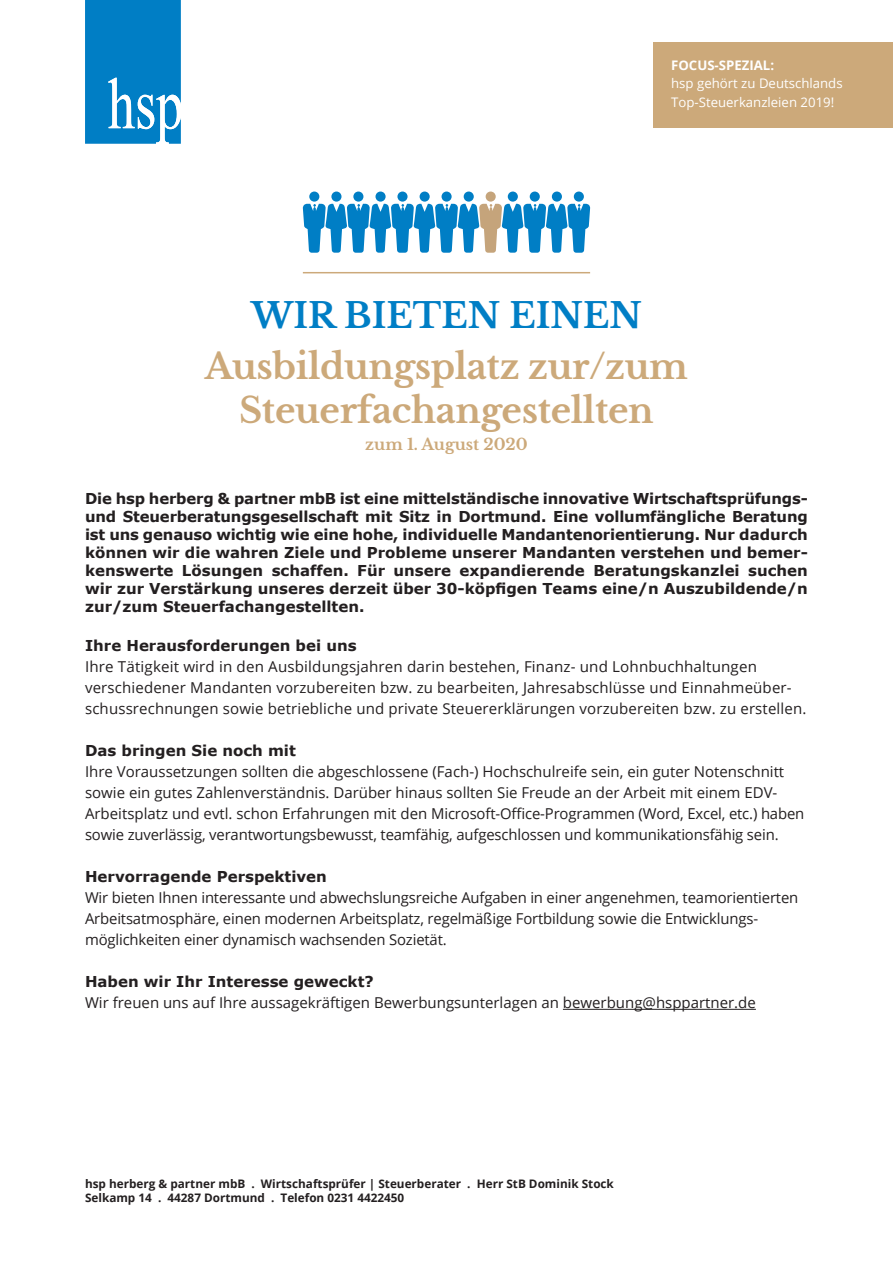
<style>
.page{position:relative;width:893px;height:1263px;background:#fff}
.page>*{position:absolute;margin:0;border:0;box-sizing:border-box;transform-origin:0 0}
.t1{font:700 35.1px/43.5px "Libre Baskerville";letter-spacing:-.01em;color:#cca97a;text-align:center}
.t2{font:700 34.5px "Libre Baskerville";color:#007ec5}
.t3{font:700 15.75px "Libre Baskerville";color:#cca97a}
.t4{font:15px/21px "Open Sans";color:#231f20}
.t5{font:700 15px/18px "Verdana";color:#231f20;text-align:justify}
.t6{font:13.2px/18.5px "Open Sans";color:#fff}
.t7{font:700 13.2px "Open Sans";color:#fff}
.t8{font:700 11.7px/14.1px "Open Sans";color:#231f20}
</style>
<div class="page">
<div style="left:309px;top:192px;width:10px;height:10px;background:#007ec5;border-radius:50%"></div>
<div style="left:331px;top:192px;width:10px;height:10px;background:#007ec5;border-radius:50%"></div>
<div style="left:353px;top:192px;width:10px;height:10px;background:#007ec5;border-radius:50%"></div>
<div style="left:375px;top:192px;width:11px;height:10px;background:#007ec5;border-radius:50%"></div>
<div style="left:397px;top:192px;width:11px;height:10px;background:#007ec5;border-radius:50%"></div>
<div style="left:420px;top:192px;width:10px;height:10px;background:#007ec5;border-radius:50%"></div>
<div style="left:442px;top:192px;width:10px;height:10px;background:#007ec5;border-radius:50%"></div>
<div style="left:464px;top:192px;width:10px;height:10px;background:#007ec5;border-radius:50%"></div>
<div style="left:486px;top:192px;width:10px;height:10px;background:#c5a47b;border-radius:50%"></div>
<div style="left:508px;top:192px;width:10px;height:10px;background:#007ec5;border-radius:50%"></div>
<div style="left:530px;top:192px;width:10px;height:10px;background:#007ec5;border-radius:50%"></div>
<div style="left:552px;top:192px;width:10px;height:10px;background:#007ec5;border-radius:50%"></div>
<div style="left:574px;top:192px;width:10px;height:10px;background:#007ec5;border-radius:50%"></div>
<svg style="left:303px;top:204px;width:287px;height:49px"></svg>
<svg style="left:85px;top:0;width:96px;height:144px;background:#188aca"></svg>
<hr style="left:303px;top:272px;width:287px;height:1px;background:#cca97a">
<hr style="left:563px;top:1009px;width:193px;height:1px;background:#231f20">
<div style="left:654px;top:42px;width:239px;height:86px;background:#cca97a"></div>
<p class="t7" style="left:671px;top:56px;width:104px">FOCUS-SPEZIAL:</p>
<p class="t6" style="left:671px;top:74px;width:173px">hsp gehört zu Deutschlands<br>Top-Steuerkanzleien 2019!</p>
<h2 class="t2" style="left:251px;top:295px;width:392px">WIR BIETEN EINEN</h2>
<h1 class="t1" style="left:205px;top:345px;width:484px">Ausbildungsplatz zur/zum<br>Steuerfachangestellten</h1>
<p class="t3" style="left:365px;top:434px;width:164px">zum 1. August 2020</p>
<p class="t5" style="left:85px;top:489px;width:724px">Die hsp herberg &amp; partner mbB ist eine mittelständische innovative Wirtschaftsprüfungs&shy;und Steuerberatungsgesellschaft mit Sitz in Dortmund. Eine vollumfängliche Beratung ist uns genauso wichtig wie eine hohe, individuelle Mandantenorientierung. Nur dadurch können wir die wahren Ziele und Probleme unserer Mandanten verstehen und bemer&shy;kenswerte Lösungen schaffen. Für unsere expandierende Beratungskanzlei suchen wir zur Verstärkung unseres derzeit über 30-köpfigen Teams eine/n Auszubildende/n zur/zum Steuerfachangestellten.</p>
<p class="t5" style="left:85px;top:636px;width:273px">Ihre Herausforderungen bei uns</p>
<p class="t4" style="left:85px;top:656px;width:723px">Ihre Tätigkeit wird in den Ausbildungsjahren darin bestehen, Finanz- und Lohnbuchhaltungen verschiedener Mandanten vorzubereiten bzw. zu bearbeiten, Jahresabschlüsse und Einnahmeüber&shy;schussrechnungen sowie betriebliche und private Steuererklärungen vorzubereiten bzw. zu erstellen.</p>
<p class="t5" style="left:85px;top:741px;width:212px">Das bringen Sie noch mit</p>
<p class="t4" style="left:85px;top:761px;width:721px">Ihre Voraussetzungen sollten die abgeschlossene (Fach-) Hochschulreife sein, ein guter Notenschnitt sowie ein gutes Zahlenverständnis. Darüber hinaus sollten Sie Freude an der Arbeit mit einem EDV-Arbeitsplatz und evtl. schon Erfahrungen mit den Microsoft-Office-Programmen (Word, Excel, etc.) haben sowie zuverlässig, verantwortungsbewusst, teamfähig, aufgeschlossen und kommunikationsfähig sein.</p>
<p class="t5" style="left:85px;top:867px;width:243px">Hervorragende Perspektiven</p>
<p class="t4" style="left:85px;top:887px;width:715px">Wir bieten Ihnen interessante und abwechslungsreiche Aufgaben in einer angenehmen, teamorientierten<br>Arbeitsatmosphäre, einen modernen Arbeitsplatz, regelmäßige Fortbildung sowie die Entwicklungs&shy;möglichkeiten einer dynamisch wachsenden Sozietät.</p>
<p class="t5" style="left:85px;top:972px;width:290px">Haben wir Ihr Interesse geweckt?</p>
<p class="t4" style="left:85px;top:992px;width:672px">Wir freuen uns auf Ihre aussagekräftigen Bewerbungsunterlagen an bewerbung@hsppartner.de</p>
<p class="t8" style="left:85px;top:1176px;width:530px">hsp herberg &amp; partner mbB . Wirtschaftsprüfer | Steuerberater . Herr StB Dominik Stock<br>Selkamp 14 . 44287 Dortmund . Telefon 0231 4422450</p>
</div>
